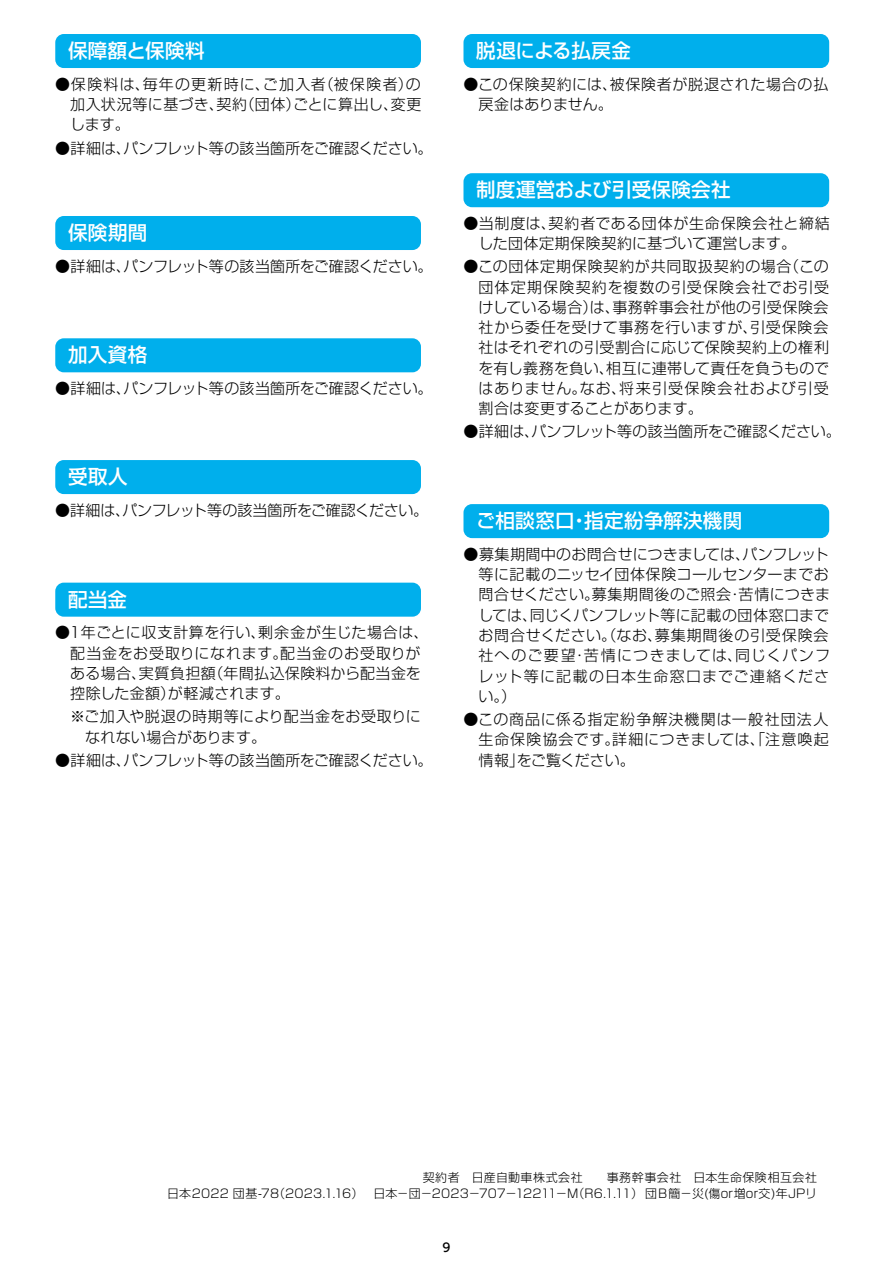
<style>
.page{position:relative;width:893px;height:1263px;background:#fff}
.page>*{position:absolute;margin:0;border:0;box-sizing:border-box;transform-origin:0 0}
.t1{font:500 19.5px "Shin Go Pr 5";letter-spacing:.015em;color:#fff}
.t2{font:500 19.5px "Shin Go Pr 5";letter-spacing:-.015em;color:#fff}
.t3{font:300 15px/20.2px "Shin Go Pr 5";letter-spacing:.025em;color:#000}
.t4{font:300 15px "Shin Go Pr 5";color:#000}
.t5{font:300 15px "Shin Go Pr 5";letter-spacing:-.01em;color:#000}
.t6{font:300 12px/16.2px "Shin Go Pr 5";letter-spacing:.02em;color:#000;text-align:right}
.t7{font:500 12px "UD Shin Go Pro";color:#000}
</style>
<div class="page">
<div style="left:463px;top:173px;width:366px;height:34px;background:#00afec;border-radius:9px"></div>
<div style="left:55px;top:34px;width:366px;height:34px;background:#00afec;border-radius:9px"></div>
<div style="left:55px;top:216px;width:366px;height:34px;background:#00afec;border-radius:9px"></div>
<div style="left:55px;top:338px;width:366px;height:34px;background:#00afec;border-radius:9px"></div>
<div style="left:55px;top:583px;width:366px;height:34px;background:#00afec;border-radius:9px"></div>
<div style="left:55px;top:460px;width:366px;height:34px;background:#00afec;border-radius:9px"></div>
<div style="left:463px;top:34px;width:366px;height:34px;background:#00afec;border-radius:9px"></div>
<div style="left:463px;top:504px;width:366px;height:34px;background:#00afec;border-radius:9px"></div>
<h1 class="t1" style="left:68px;top:35px;width:138px">保障額と保険料</h1>
<p class="t3" style="left:70px;top:72px;width:353px;text-align:justify;text-indent:-15px">●保険料は、毎年の更新時に、ご加入者（被保険者）の加入状況等に基づき、契約（団体）ごとに算出し、変更します。</p>
<p class="t4" style="left:55px;top:135px;width:379px">●詳細は、パンフレット等の該当箇所をご確認ください。</p>
<h1 class="t1" style="left:68px;top:217px;width:81px">保険期間</h1>
<p class="t4" style="left:55px;top:254px;width:379px">●詳細は、パンフレット等の該当箇所をご確認ください。</p>
<h1 class="t1" style="left:68px;top:339px;width:81px">加入資格</h1>
<p class="t4" style="left:55px;top:376px;width:379px">●詳細は、パンフレット等の該当箇所をご確認ください。</p>
<h1 class="t1" style="left:68px;top:461px;width:61px">受取人</h1>
<p class="t5" style="left:55px;top:498px;width:375px">●詳細は、パンフレット等の該当箇所をご確認ください。</p>
<h1 class="t1" style="left:68px;top:583px;width:60px">配当金</h1>
<p class="t3" style="left:70px;top:621px;width:360px;text-indent:-15px">●１年ごとに収支計算を行い、剰余金が生じた場合は、配当金をお受取りになれます。配当金のお受取りがある場合、実質負担額（年間払込保険料から配当金を控除した金額）が軽減されます。</p>
<p class="t3" style="left:85px;top:705px;width:337px;text-indent:-15px">※ご加入や脱退の時期等により配当金をお受取りになれない場合があります。</p>
<p class="t4" style="left:55px;top:748px;width:379px">●詳細は、パンフレット等の該当箇所をご確認ください。</p>
<h1 class="t2" style="left:476px;top:35px;width:156px">脱退による払戻金</h1>
<p class="t3" style="left:478px;top:72px;width:351px;text-indent:-15px">●この保険契約には、被保険者が脱退された場合の払戻金はありません。</p>
<h1 class="t1" style="left:476px;top:174px;width:256px">制度運営および引受保険会社</h1>
<p class="t3" style="left:478px;top:212px;width:353px;text-indent:-15px">●当制度は、契約者である団体が生命保険会社と締結した団体定期保険契約に基づいて運営します。</p>
<p class="t3" style="left:478px;top:255px;width:352px;text-align:justify;text-indent:-15px">●この団体定期保険契約が共同取扱契約の場合（この団体定期保険契約を複数の引受保険会社でお引受けしている場合）は、事務幹事会社が他の引受保険会社から委任を受けて事務を行いますが、引受保険会社はそれぞれの引受割合に応じて保険契約上の権利を有し義務を負い、相互に連帯して責任を負うものではありません。なお、将来引受保険会社および引受割合は変更することがあります。</p>
<p class="t4" style="left:463px;top:419px;width:379px">●詳細は、パンフレット等の該当箇所をご確認ください。</p>
<h1 class="t1" style="left:476px;top:505px;width:267px">ご相談窓口・指定紛争解決機関</h1>
<p class="t3" style="left:478px;top:543px;width:353px;text-align:justify;text-indent:-15px">●募集期間中のお問合せにつきましては、パンフレット等に記載のニッセイ団体保険コールセンターまでお問合せください。募集期間後のご照会・苦情につきましては、同じくパンフレット等に記載の団体窓口までお問合せください。（なお、募集期間後の引受保険会社へのご要望・苦情につきましては、同じくパンフレット等に記載の日本生命窓口までご連絡ください。）</p>
<p class="t3" style="left:478px;top:708px;width:352px;text-align:justify;text-indent:-15px">●この商品に係る指定紛争解決機関は一般社団法人生命保険協会です。詳細につきましては、「注意喚起情報」をご覧ください。</p>
<p class="t6" style="left:167px;top:1168px;width:652px">契約者 日産自動車株式会社　　事務幹事会社 日本生命保険相互会社<br>日本2022 団基-78（2023.1.16） 日本－団－2023－707－12211－M（R6.1.11） 団Ｂ簡－災(傷or増or交)年JPリ</p>
<p class="t7" style="left:442px;top:1238px;width:9px">9</p>
</div>
